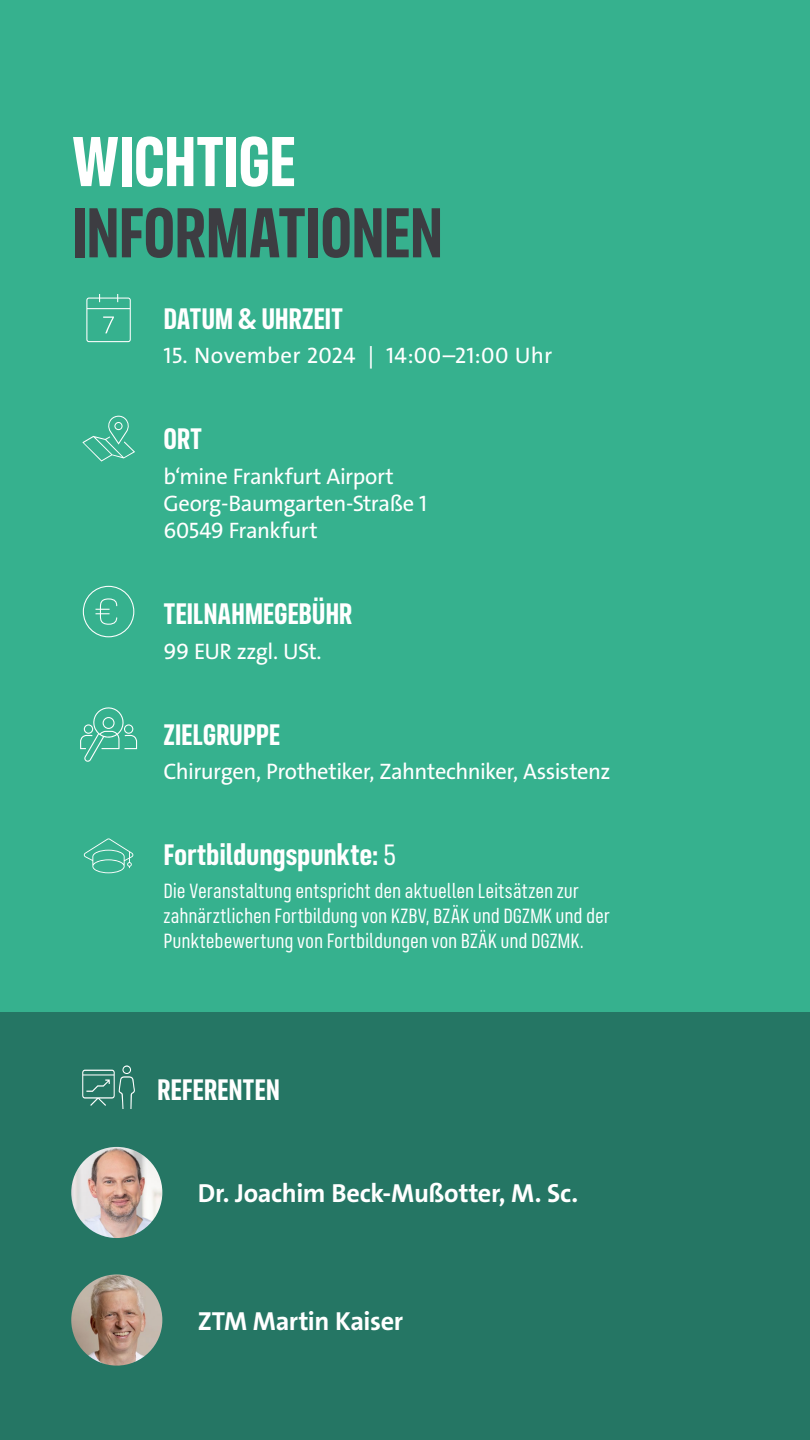
<style>
.page{position:relative;width:810px;height:1440px;background:#fff}
.page>*{position:absolute;margin:0;border:0;box-sizing:border-box;transform-origin:0 0}
.t1{font:700 71.25px "FS Industrie Cd";letter-spacing:-.02em;color:#3d3d42}
.t2{font:700 71.25px "FS Industrie Cd";letter-spacing:-.02em;color:#fff}
.t3{font:700 30px "FS Industrie Cd";letter-spacing:-.01em;color:#fff}
.t4{font:26.25px "The Sans LP7 Bld";letter-spacing:-.015em;color:#fff}
.t5{font:22.5px/27px "The Sans LP5 Plain";letter-spacing:-.02em;color:#fff}
.t6{font:22.5px "The Sans LP5 Plain";letter-spacing:.01em;color:#fff}
.t7{font:21px/25.2px "FS Industrie Cd";letter-spacing:-.005em;color:#fff}
.s1{font-weight:400}
</style>
<div class="page">
<div style="left:0;top:0;width:810px;height:1028px;background:#36b18e"></div>
<div style="left:0;top:1012px;width:810px;height:428px;background:#257664"></div>
<svg style="left:84px;top:838px;width:49px;height:35px"></svg>
<svg style="left:82px;top:416px;width:53px;height:46px"></svg>
<div style="left:83px;top:586px;width:51px;height:51px;border:1px solid #fff;border-radius:50%"></div>
<svg style="left:96px;top:598px;width:22px;height:27px"></svg>
<svg style="left:80px;top:707px;width:57px;height:55px"></svg>
<svg style="left:86px;top:294px;width:45px;height:48px"></svg>
<svg style="left:82px;top:1065px;width:53px;height:44px"></svg>
<img style="left:71px;top:1147px;width:91px;height:91px;border-radius:46px">
<img style="left:71px;top:1274px;width:91px;height:92px;border-radius:46px">
<h1 class="t2" style="left:71px;top:118px;width:226px">WICHTIGE</h1>
<h1 class="t1" style="left:71px;top:189px;width:374px">INFORMATIONEN</h1>
<h2 class="t3" style="left:163px;top:300px;width:181px">DATUM &amp; UHRZEIT</h2>
<p class="t6" style="left:163px;top:341px;width:390px">15. November 2024 | 14:00–21:00 Uhr</p>
<h2 class="t3" style="left:163px;top:421px;width:40px">ORT</h2>
<p class="t5" style="left:163px;top:463px;width:265px">b‘mine Frankfurt Airport<br>Georg-Baumgarten-Straße 1<br>60549 Frankfurt</p>
<h2 class="t3" style="left:163px;top:595px;width:190px">TEILNAHMEGEBÜHR</h2>
<p class="t5" style="left:163px;top:638px;width:160px">99 EUR zzgl. USt.</p>
<h2 class="t3" style="left:163px;top:716px;width:118px">ZIELGRUPPE</h2>
<p class="t5" style="left:163px;top:758px;width:448px">Chirurgen, Prothetiker, Zahntechniker, Assistenz</p>
<h2 class="t3" style="left:163px;top:837px;width:234px">Fortbildungspunkte: <span class="s1">5</span></h2>
<p class="t7" style="left:163px;top:878px;width:448px">Die Veranstaltung entspricht den aktuellen Leitsätzen zur zahnärztlichen Fortbildung von KZBV, BZÄK und DGZMK und der<br>Punktebewertung von Fortbildungen von BZÄK und DGZMK.</p>
<h2 class="t3" style="left:157px;top:1071px;width:124px">REFERENTEN</h2>
<p class="t4" style="left:198px;top:1176px;width:382px">Dr. Joachim Beck-Mußotter, M. Sc.</p>
<p class="t4" style="left:198px;top:1304px;width:207px">ZTM Martin Kaiser</p>
</div>
